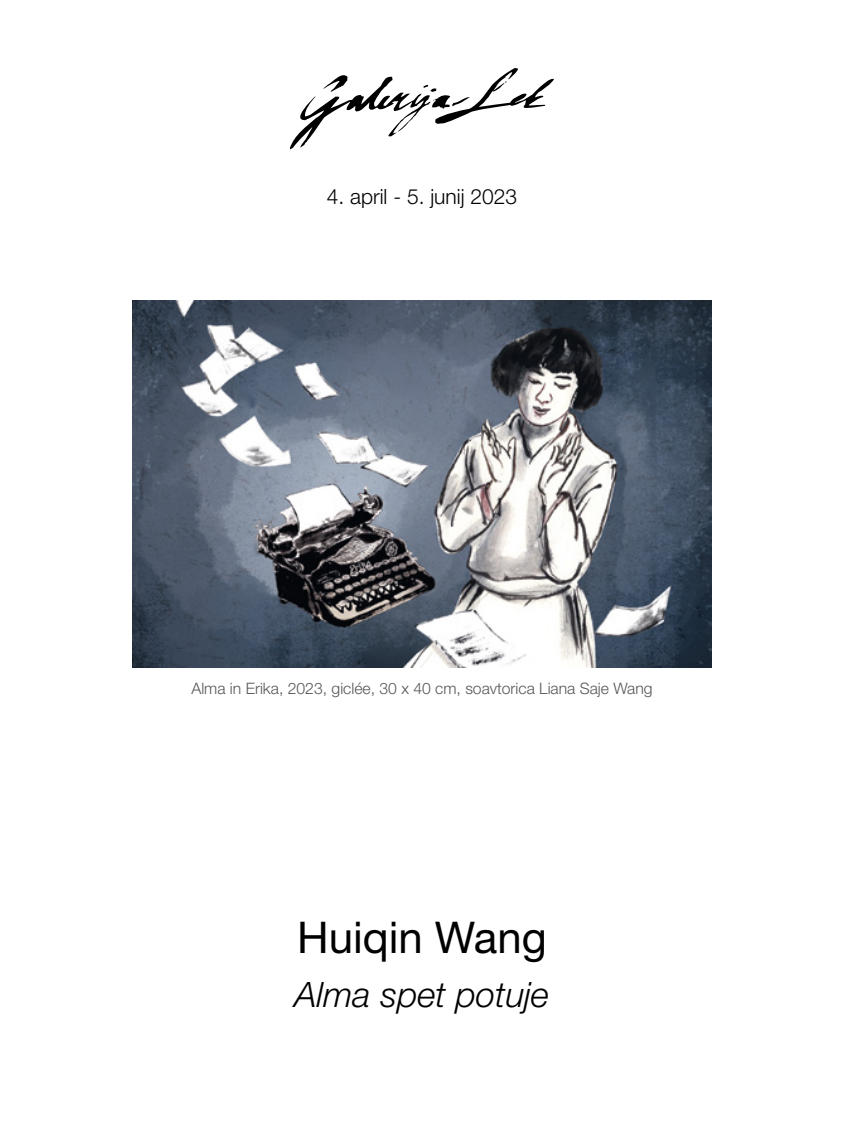
<style>
.page{position:relative;width:844px;height:1141px;background:#fff}
.page>*{position:absolute;margin:0;border:0;box-sizing:border-box;transform-origin:0 0}
.t1{font:43.75px "Helvetica Neue LT Pro";color:#000}
.t2{font:italic 300 35px "Helvetica Neue LT Pro";color:#000}
.t3{font:300 21px "Helvetica Neue LT Pro";color:#000}
.t4{font:300 15.75px "Helvetica Neue LT Pro";color:#575756}
</style>
<div class="page">
<svg style="left:290px;top:68px;width:264px;height:81px"></svg>
<img style="left:133px;top:300px;width:578px;height:367px">
<h3 class="t3" style="left:327px;top:183px;width:192px">4. april - 5. junij 2023</h3>
<p class="t4" style="left:191px;top:679px;width:462px">Alma in Erika, 2023, giclée, 30 x 40 cm, soavtorica Liana Saje Wang</p>
<h1 class="t1" style="left:297px;top:910px;width:251px">Huiqin Wang</h1>
<h2 class="t2" style="left:295px;top:974px;width:256px">Alma spet potuje</h2>
</div>
